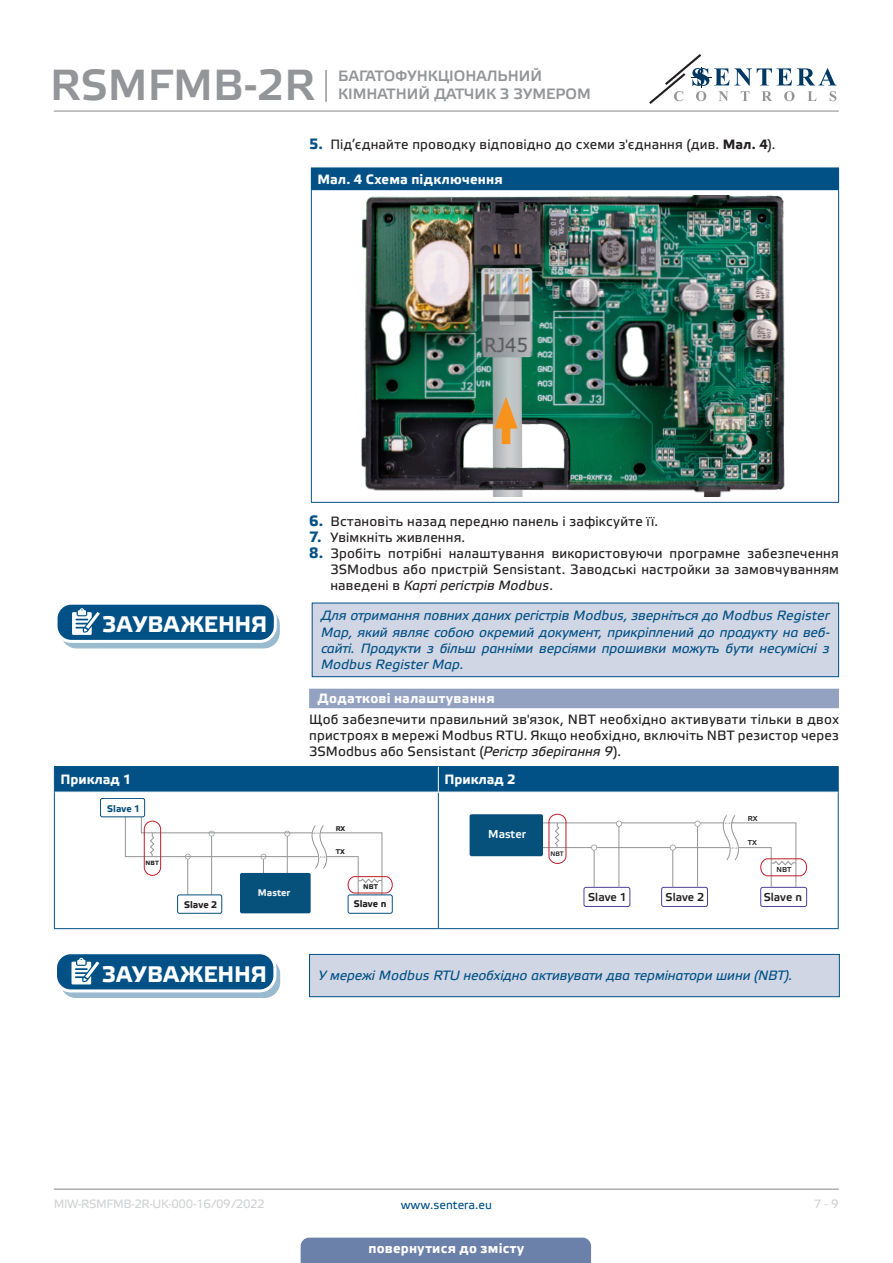
<style>
.page{position:relative;width:893px;height:1263px;background:#fff}
.page>*{position:absolute;margin:0;border:0;box-sizing:border-box;transform-origin:0 0}
.t1{font:43.5px "Etelka Medium Pro";color:#939598}
.t2{font:700 22.5px "Etelka Text Pro";letter-spacing:.01em;color:#fff}
.t3{font:15px/18px "Etelka Medium Pro";color:#939598}
.body{font:13.5px/16.2px "Etelka Text Pro";letter-spacing:.015em;color:#231f20;text-align:justify}
.attention{font:italic 13.5px/16.2px "Etelka Text Pro";letter-spacing:-.005em;color:#015186;text-align:justify}
.Number-roman{font:700 13.5px "Etelka Text Pro";letter-spacing:.015em;color:#fff}
.table_text{font:700 13.5px "Etelka Text Pro";letter-spacing:.015em;color:#fff}
.head-table{font:700 13.5px "Etelka Text Pro";color:#fff}
.t4{font:12px "Etelka Text Pro";letter-spacing:-.03em;color:#d1d2d4}
.t5{font:12px "Etelka Text Pro";color:#015186}
.t6{font:11.4px "Etelka Medium Pro";color:#231f20}
.t7{font:11.4px "Etelka Medium Pro";color:#fff}
.t8{font:700 9.6px "Etelka Text Pro";color:#231f20}
.t9{font:700 9.6px "Etelka Text Pro";color:#f2f3f4}
.t10{font:700 9.6px "Etelka Text Pro";color:#06517c}
.t11{font:7.2px "Etelka Medium Pro";color:#231f20}
.t12{font:700 6.9px "Etelka Text Pro";color:#231f20}
.t13{font:6.45px "Etelka Medium Pro";color:#231f20}
.t14{font:700 6.15px "Etelka Text Pro";color:#231f20}
.s1{font-weight:700;font-size:15px;color:#015186}
.s2{font-weight:700}
.s3{font-style:italic}
</style>
<div class="page">
<hr style="left:54px;top:111px;width:785px;height:1px;background:#939598">
<hr style="left:54px;top:1188px;width:785px;height:2px;background:#939598">
<svg style="left:649px;top:54px;width:187px;height:50px"></svg>
<div style="left:301px;top:1237px;width:290px;height:26px;background:#6c81aa"></div>
<hr style="left:325px;top:70px;width:2px;height:32px;background:#939598">
<div style="left:309px;top:689px;width:530px;height:19px;background:#94a2c2"></div>
<div style="left:311px;top:168px;width:528px;height:22px;background:#015186"></div>
<hr style="left:311px;top:190px;width:1px;height:312px;background:#015186">
<hr style="left:838px;top:190px;width:1px;height:312px;background:#015186">
<hr style="left:311px;top:502px;width:528px;height:1px;background:#015186">
<img style="left:361px;top:196px;width:424px;height:300px">
<div style="left:502px;top:415px;width:8px;height:29px;background:#f7931d"></div>
<svg style="left:494px;top:397px;width:24px;height:32px"></svg>
<div style="left:312px;top:603px;width:527px;height:74px;background:#d1d6e4"></div>
<div style="left:312px;top:603px;width:527px;height:74px;border:1px solid #015186"></div>
<div style="left:61px;top:609px;width:218px;height:39px;background:#9abacf;border-radius:15px"></div>
<div style="left:61px;top:609px;width:219px;height:39px;border:1px solid #015186;border-radius:15px"></div>
<div style="left:56px;top:603px;width:219px;height:38px;background:#015186;border-radius:15px"></div>
<div style="left:55px;top:602px;width:222px;height:41px;border:3px solid #fff;border-radius:15px"></div>
<svg style="left:72px;top:608px;width:33px;height:34px"></svg>
<hr style="left:54px;top:792px;width:1px;height:136px;background:#015186">
<hr style="left:438px;top:792px;width:1px;height:136px;background:#015186">
<hr style="left:838px;top:792px;width:1px;height:136px;background:#015186">
<hr style="left:54px;top:928px;width:384px;height:1px;background:#015186">
<hr style="left:438px;top:928px;width:401px;height:1px;background:#015186">
<svg style="left:54px;top:766px;width:785px;height:26px;background:#055488"></svg>
<hr style="left:438px;top:792px;width:400px;height:1px;background:#fff">
<div style="left:177px;top:894px;width:45px;height:20px;border:1px solid #06517c;border-radius:2px"></div>
<div style="left:348px;top:894px;width:45px;height:20px;border:1px solid #06517c;border-radius:2px"></div>
<div style="left:240px;top:873px;width:71px;height:40px;background:#06517c;border-radius:2px"></div>
<svg style="left:125px;top:802px;width:268px;height:96px"></svg>
<div style="left:100px;top:798px;width:45px;height:19px;background:#fff;border-radius:2px"></div>
<div style="left:100px;top:798px;width:45px;height:19px;border:1px solid #06517c;border-radius:2px"></div>
<div style="left:661px;top:887px;width:47px;height:20px;border:1px solid #4e439b;border-radius:2px"></div>
<hr style="left:529px;top:847px;width:201px;height:1px;background:#939598">
<hr style="left:536px;top:822px;width:188px;height:1px;background:#939598">
<div style="left:584px;top:887px;width:46px;height:20px;border:1px solid #4e439b;border-radius:2px"></div>
<div style="left:760px;top:887px;width:47px;height:20px;border:1px solid #4e439b;border-radius:2px"></div>
<div style="left:470px;top:814px;width:73px;height:42px;background:#06517c;border-radius:2px"></div>
<svg style="left:548px;top:814px;width:259px;height:74px"></svg>
<div style="left:309px;top:954px;width:530px;height:43px;background:#d1d6e4"></div>
<div style="left:309px;top:954px;width:531px;height:43px;border:1px solid #015186"></div>
<div style="left:61px;top:959px;width:219px;height:38px;background:linear-gradient(to right,#99b9ce,#9dbcd0);border-radius:15px"></div>
<div style="left:60px;top:958px;width:220px;height:40px;border:1px solid #015186;border-radius:15px"></div>
<div style="left:56px;top:953px;width:219px;height:38px;background:#015186;border-radius:15px"></div>
<div style="left:54px;top:951px;width:222px;height:41px;border:3px solid #fff;border-radius:15px"></div>
<svg style="left:71px;top:958px;width:34px;height:34px"></svg>
<h1 class="t1" style="left:50px;top:61px;width:267px">RSMFMB-2R</h1>
<p class="t3" style="left:338px;top:67px;width:254px">БАГАТОФУНКЦІОНАЛЬНИЙ<br>КІМНАТНИЙ ДАТЧИК З ЗУМЕРОМ</p>
<p class="body" style="left:309px;top:137px;width:468px"><span class="s1">5.</span> Під’єднайте проводку відповідно до схеми з'єднання (див. <span class="s2">Мал. 4</span>).</p>
<p class="table_text" style="left:317px;top:170px;width:187px">Мал. 4 Схема підключення</p>
<p class="t2" style="left:102px;top:610px;width:167px">ЗАУВАЖЕННЯ</p>
<p class="body" style="left:309px;top:514px;width:350px"><span class="s1">6.</span> Встановіть назад передню панель і зафіксуйте її.</p>
<p class="body" style="left:309px;top:530px;width:158px"><span class="s1">7.</span> Увімкніть живлення.</p>
<p class="body" style="left:330px;top:546px;width:510px;text-indent:-21px"><span class="s1">8.</span> Зробіть потрібні налаштування використовуючи програмне забезпечення 3SModbus або пристрій Sensistant. Заводські настройки за замовчуванням наведені в <span class="s3">Карті регістрів Modbus</span>.</p>
<p class="attention" style="left:321px;top:608px;width:510px">Для отримання повних даних регістрів Modbus, зверніться до Modbus Register Map, який являє собою окремий документ, прикріплений до продукту на веб&shy;сайті. Продукти з більш ранніми версіями прошивки можуть бути несумісні з Modbus Register Map.</p>
<p class="Number-roman" style="left:318px;top:690px;width:178px">Додаткові налаштування</p>
<p class="body" style="left:309px;top:712px;width:531px">Щоб забезпечити правильний зв'язок, NBT необхідно активувати тільки в двох пристроях в мережі Modbus RTU. Якщо необхідно, включіть NBT резистор через 3SModbus або Sensistant (<span class="s3">Регістр зберігання 9</span>).</p>
<p class="head-table" style="left:60px;top:771px;width:73px">Приклад 1</p>
<p class="head-table" style="left:444px;top:771px;width:73px">Приклад 2</p>
<p class="t12" style="left:336px;top:824px;width:11px">RX</p>
<p class="t12" style="left:336px;top:848px;width:11px">ТX</p>
<p class="t12" style="left:363px;top:883px;width:16px">NBT</p>
<p class="t10" style="left:107px;top:803px;width:35px">Slave 1</p>
<p class="t7" style="left:488px;top:828px;width:39px">Master</p>
<p class="t14" style="left:146px;top:859px;width:15px">NBT</p>
<p class="t9" style="left:258px;top:887px;width:34px">Master</p>
<p class="t8" style="left:184px;top:899px;width:35px">Slave 2</p>
<p class="t8" style="left:354px;top:898px;width:34px">Slave n</p>
<p class="t13" style="left:550px;top:850px;width:15px">NBT</p>
<p class="t6" style="left:588px;top:891px;width:40px">Slave 1</p>
<p class="t6" style="left:666px;top:890px;width:40px">Slave 2</p>
<p class="t11" style="left:748px;top:814px;width:11px">RX</p>
<p class="t11" style="left:748px;top:839px;width:11px">ТX</p>
<p class="t11" style="left:776px;top:866px;width:16px">NBT</p>
<p class="t6" style="left:764px;top:890px;width:40px">Slave n</p>
<p class="t2" style="left:102px;top:960px;width:167px">ЗАУВАЖЕННЯ</p>
<p class="attention" style="left:318px;top:968px;width:476px">У мережі Modbus RTU необхідно активувати два термінатори шини (NBT).</p>
<p class="t4" style="left:54px;top:1197px;width:212px">MIW-RSMFMB-2R-UK-000 - 16 / 09 / 2022</p>
<p class="t5" style="left:401px;top:1198px;width:93px">www.sentera.eu</p>
<p class="t4" style="left:814px;top:1197px;width:27px">7 - 9</p>
<p class="Number-roman" style="left:368px;top:1239px;width:157px">повернутися до змісту</p>
</div>
